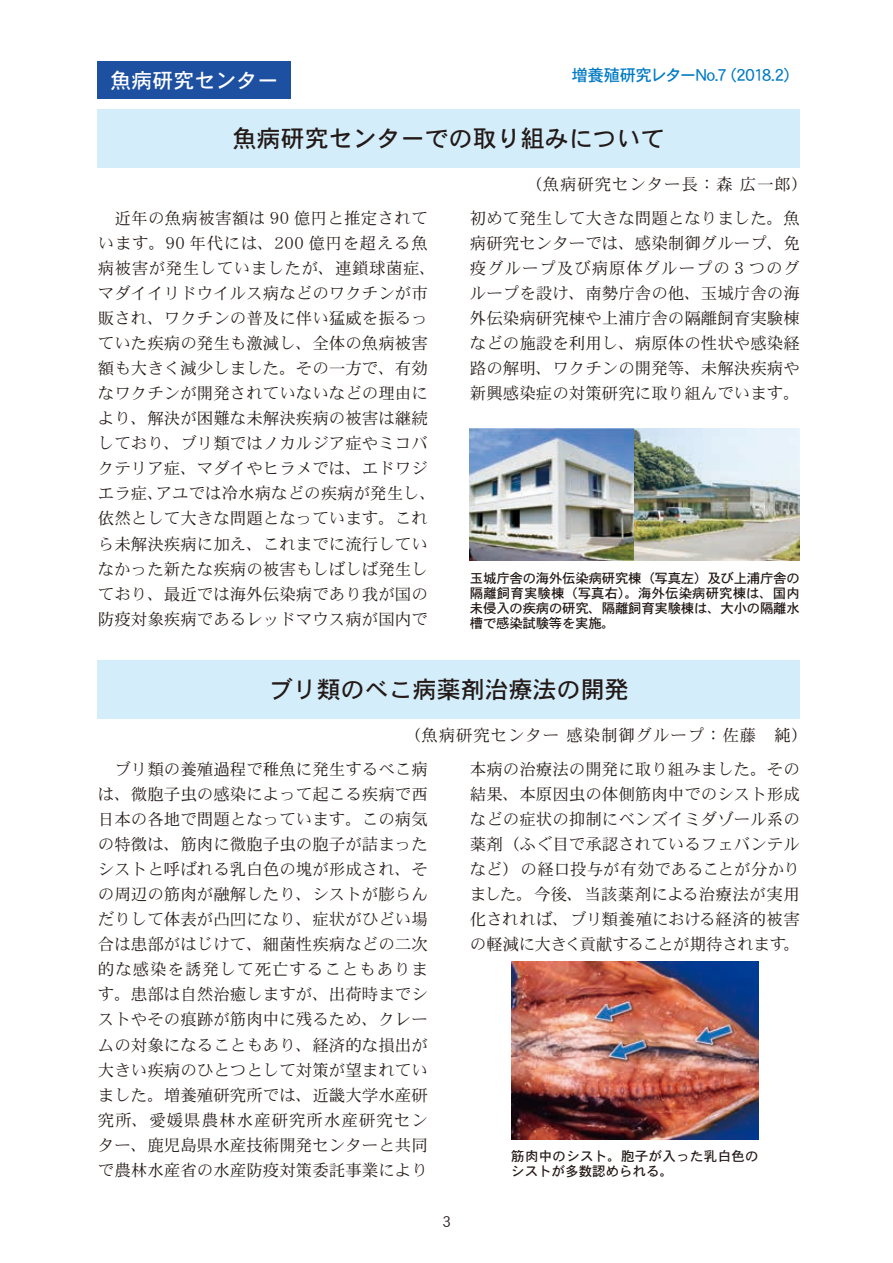
<style>
.page{position:relative;width:893px;height:1263px;background:#fff}
.page>*{position:absolute;margin:0;border:0;box-sizing:border-box;transform-origin:0 0}
.t1{font:24px "DFPHS Gothic CID W5";color:#231916}
.t2{font:21px "DFPHS Gothic CID W5";color:#fff}
.t3{font:16.5px/25px "DFPHS Mincho CID W3";color:#231916;text-align:justify}
.t4{font:16.5px "DFPHS Mincho CID W3";letter-spacing:.05em;color:#231916}
.t5{font:16.5px "DFPHS Gothic CID W5";letter-spacing:-.035em;color:#007ac3}
.t6{font:15px "DFPHS Gothic CID W3";color:#231916}
.t7{font:13.5px/15px "DFPHS Gothic CID W5";color:#231916;text-align:justify}
.t8{font:13.5px/15px "DFPHS Gothic CID W5";letter-spacing:.02em;color:#231916}
</style>
<div class="page">
<div style="left:98px;top:109px;width:702px;height:59px;background:#d3edfb"></div>
<div style="left:98px;top:660px;width:702px;height:59px;background:#d3edfb"></div>
<div style="left:98px;top:62px;width:193px;height:37px;background:#1e50a2"></div>
<img style="left:512px;top:961px;width:247px;height:179px">
<img style="left:470px;top:428px;width:330px;height:132px">
<p class="t2" style="left:110px;top:69px;width:170px">魚病研究センター</p>
<p class="t5" style="left:571px;top:66px;width:230px">増養殖研究レターNo.7（2018.2）</p>
<h1 class="t1" style="left:233px;top:126px;width:433px">魚病研究センターでの取り組みについて</h1>
<p class="t4" style="left:525px;top:175px;width:284px">（魚病研究センター長：森 広一郎）</p>
<p class="t3" style="left:98px;top:205px;width:340px;text-align:center">近年の魚病被害額は 90 億円と推定されて<br>います。90 年代には、200 億円を超える魚病被害が発生していましたが、連鎖球菌症、マダイイリドウイルス病などのワクチンが市販され、ワクチンの普及に伴い猛威を振るっていた疾病の発生も激減し、全体の魚病被害額も大きく減少しました。その一方で、有効なワクチンが開発されていないなどの理由により、解決が困難な未解決疾病の被害は継続しており、ブリ類ではノカルジア症やミコバクテリア症、マダイやヒラメでは、エドワジエラ症、アユでは冷水病などの疾病が発生し、依然として大きな問題となっています。これら未解決疾病に加え、これまでに流行していなかった新たな疾病の被害もしばしば発生しており、最近では海外伝染病であり我が国の防疫対象疾病であるレッドマウス病が国内で</p>
<p class="t3" style="left:470px;top:205px;width:332px">初めて発生して大きな問題となりました。魚病研究センターでは、感染制御グループ、免疫グループ及び病原体グループの 3 つのグループを設け、南勢庁舎の他、玉城庁舎の海外伝染病研究棟や上浦庁舎の隔離飼育実験棟などの施設を利用し、病原体の性状や感染経路の解明、ワクチンの開発等、未解決疾病や新興感染症の対策研究に取り組んでいます。</p>
<p class="t7" style="left:470px;top:570px;width:332px">玉城庁舎の海外伝染病研究棟（写真左）及び上浦庁舎の隔離飼育実験棟（写真右）。海外伝染病研究棟は、国内未侵入の疾病の研究、隔離飼育実験棟は、大小の隔離水槽で感染試験等を実施。</p>
<h1 class="t1" style="left:269px;top:677px;width:361px">ブリ類のべこ病薬剤治療法の開発</h1>
<p class="t4" style="left:404px;top:726px;width:405px">（魚病研究センター 感染制御グループ：佐藤　純）</p>
<p class="t3" style="left:98px;top:756px;width:332px;text-indent:16px">ブリ類の養殖過程で稚魚に発生するべこ病は、微胞子虫の感染によって起こる疾病で西日本の各地で問題となっています。この病気の特徴は、筋肉に微胞子虫の胞子が詰まったシストと呼ばれる乳白色の塊が形成され、その周辺の筋肉が融解したり、シストが膨らんだりして体表が凸凹になり、症状がひどい場合は患部がはじけて、細菌性疾病などの二次的な感染を誘発して死亡することもあります。患部は自然治癒しますが、出荷時までシストやその痕跡が筋肉中に残るため、クレームの対象になることもあり、経済的な損出が大きい疾病のひとつとして対策が望まれていました。増養殖研究所では、近畿大学水産研究所、愛媛県農林水産研究所水産研究センター、鹿児島県水産技術開発センターと共同で農林水産省の水産防疫対策委託事業により</p>
<p class="t3" style="left:470px;top:756px;width:332px">本病の治療法の開発に取り組みました。その結果、本原因虫の体側筋肉中でのシスト形成などの症状の抑制にベンズイミダゾール系の薬剤（ふぐ目で承認されているフェバンテルなど）の経口投与が有効であることが分かりました。今後、当該薬剤による治療法が実用化されれば、ブリ類養殖における経済的被害の軽減に大きく貢献することが期待されます。</p>
<p class="t8" style="left:511px;top:1149px;width:249px">筋肉中のシスト。胞子が入った乳白色のシストが多数認められる。</p>
<p class="t6" style="left:442px;top:1213px;width:10px">3</p>
</div>
